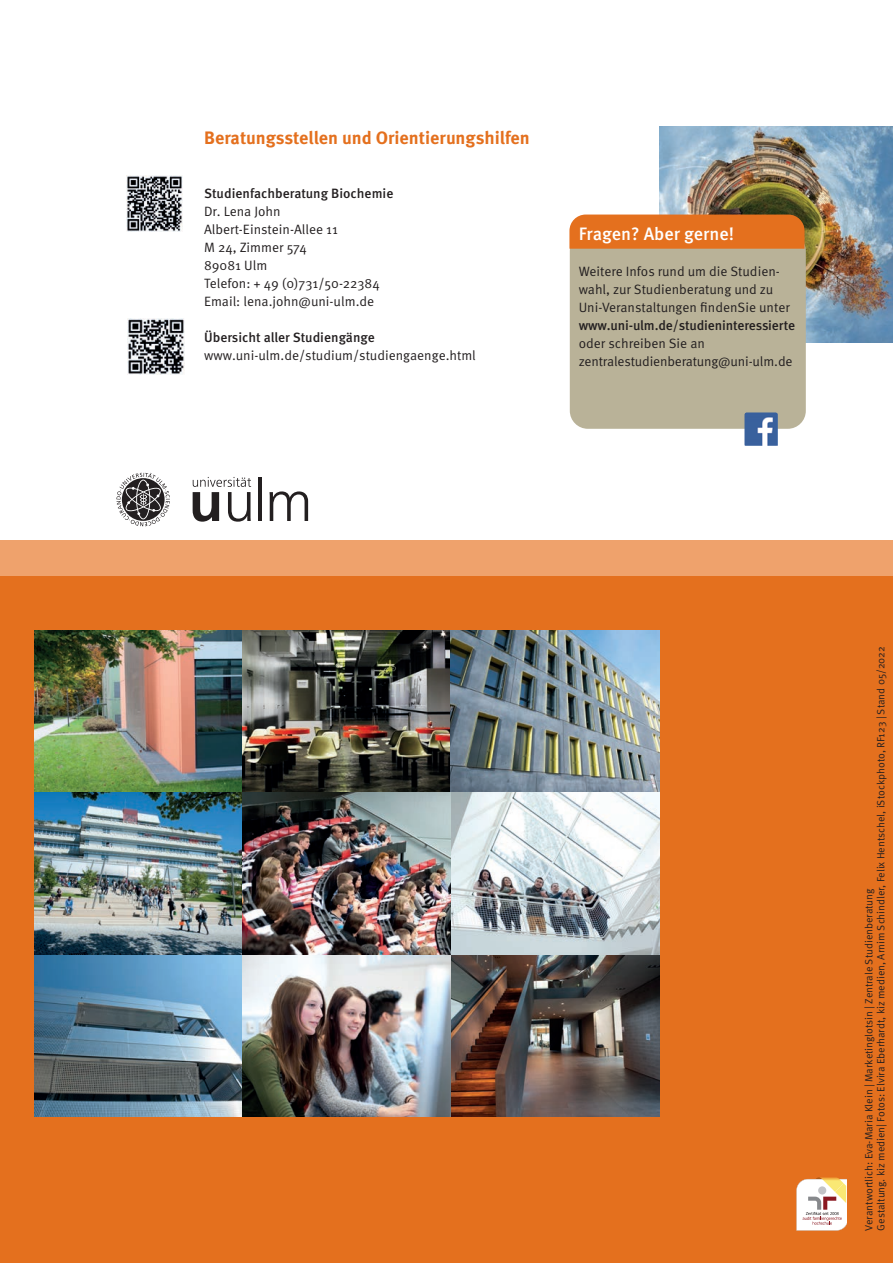
<style>
.page{position:relative;width:893px;height:1263px;background:#fff}
.page>*{position:absolute;margin:0;border:0;box-sizing:border-box;transform-origin:0 0}
.t1{font:700 18px "Meta OT";color:#e4701e}
.t2{font:500 18px "Meta OT";color:#fff}
.t3{font:13.5px/18px "Meta OT Norm";color:#231f20}
.t4{font:500 13.5px "Meta OT";letter-spacing:-.005em;color:#231f20}
.t5{font:10.5px/12px "Meta OT Norm";color:#231f20}
</style>
<div class="page">
<hr style="left:259px;top:478px;width:3px;height:43px;background:#231f20">
<svg style="left:269px;top:491px;width:39px;height:30px"></svg>
<svg style="left:193px;top:477px;width:58px;height:45px"></svg>
<svg style="left:116px;top:473px;width:54px;height:53px"></svg>
<div style="left:0;top:627px;width:893px;height:636px;background:#e4701e"></div>
<div style="left:0;top:576px;width:893px;height:54px;background:#e4701e"></div>
<div style="left:0;top:540px;width:893px;height:36px;background:#efa26c"></div>
<hr style="left:892px;top:342px;width:1px;height:198px;background:#7ea1b7">
<img style="left:659px;top:126px;width:234px;height:216px">
<img style="left:34px;top:630px;width:625px;height:486px">
<div style="left:570px;top:233px;width:236px;height:196px;background:#b9b298;border-radius:18px"></div>
<div style="left:569px;top:215px;width:235px;height:34px;background:#e4701e"></div>
<img style="left:744px;top:412px;width:34px;height:34px">
<img style="left:127px;top:175px;width:56px;height:56px">
<img style="left:128px;top:318px;width:56px;height:57px">
<svg style="left:796px;top:1177px;width:50px;height:53px;background:#eddece"></svg>
<h1 class="t1" style="left:204px;top:127px;width:327px">Beratungsstellen und Orientierungshilfen</h1>
<p class="t4" style="left:204px;top:185px;width:191px">Studienfachberatung Biochemie</p>
<p class="t3" style="left:204px;top:202px;width:177px">Dr. Lena John<br>Albert-Einstein-Allee 11<br>M 24, Zimmer 574<br>89081 Ulm<br>Telefon: + 49 (0)731/50-22384<br>Email: lena.john@uni-ulm.de</p>
<p class="t4" style="left:204px;top:329px;width:172px">Übersicht aller Studiengänge</p>
<p class="t3" style="left:204px;top:346px;width:273px">www.uni-ulm.de/studium/studiengaenge.html</p>
<h1 class="t2" style="left:579px;top:223px;width:157px">Fragen? Aber gerne!</h1>
<p class="t3" style="left:579px;top:263px;width:213px">Weitere Infos rund um die Studien&shy;wahl, zur Studienberatung und zu<br>Uni-Veranstaltungen findenSie unter</p>
<p class="t4" style="left:579px;top:317px;width:218px">www.uni-ulm.de/studieninteressierte</p>
<p class="t3" style="left:579px;top:335px;width:215px">oder schreiben Sie an zentralestudienberatung@uni-ulm.de</p>
<p class="t5" style="left:863px;top:1230px;width:586px;rotate:-90deg">Verantwortlich: Eva-Maria Klein | Marketinglotsin | Zentrale Studienberatung<br>Gestaltung. kiz medien| Fotos: Elvira Eberhardt, kiz medien, Arnim Schindler, Felix Hentschel, iStockphoto, RF123 | Stand 05/2022</p>
</div>
